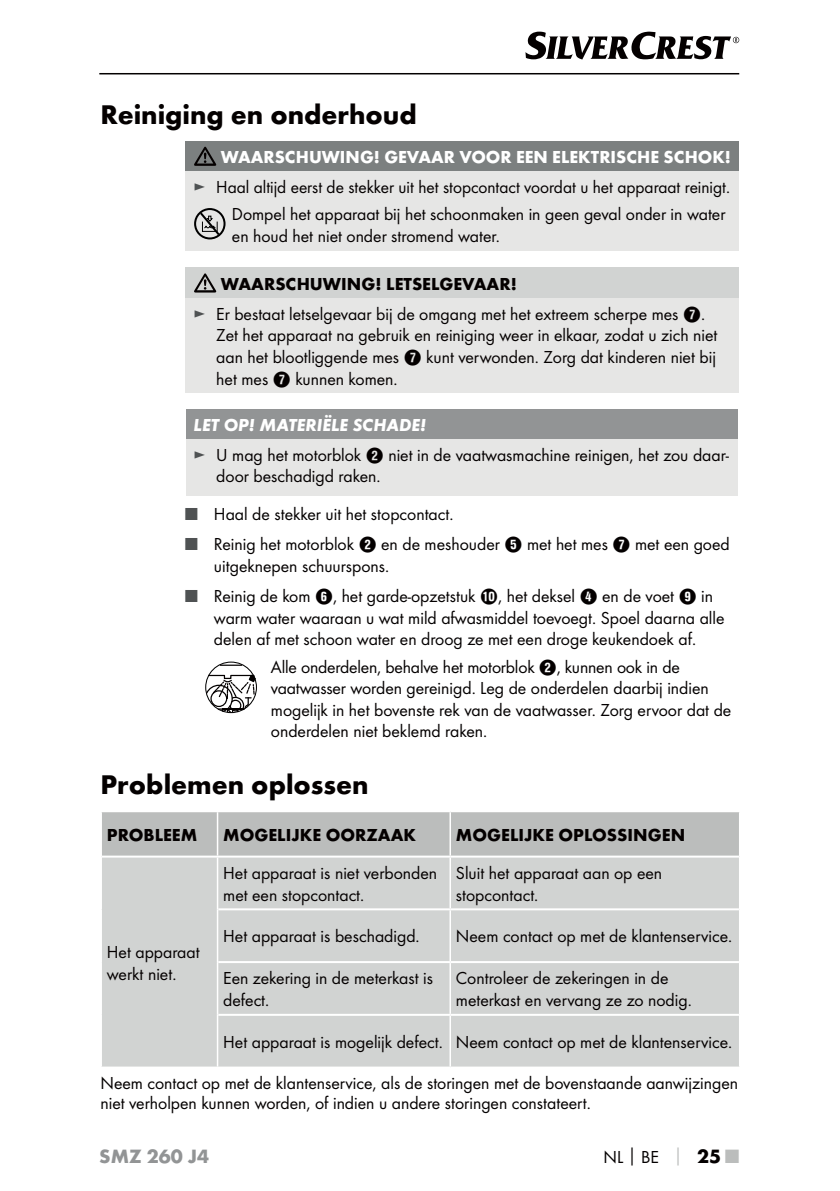
<style>
.page{position:relative;width:840px;height:1191px;background:#fff}
.page>*{position:absolute;margin:0;border:0;box-sizing:border-box;transform-origin:0 0}
.t1{font:700 28px "Futura";color:#040000}
.t2{font:700 20px "Futura";color:#929495}
.t3{font:18px/21.6px "Futura Boo";color:#040000}
.t4{font:700 18px "Futura";color:#040000}
.t5{font:700 18px "Futura";color:#fff}
.t6{font:italic 700 18px "Futura";color:#fff}
.s1{color:#4f5253}
.s2{font-family:"Hako PI Nummern"}
.s3{font-family:"Futura";font-weight:700}
.s4{font-family:"Futura";font-weight:700;color:#bbbdbc}
.s5{font-family:"Futura";font-weight:700;font-size:20px}
.s6{font-family:"Futura";font-weight:700;font-size:20px;color:#bbbdbc}
</style>
<div class="page">
<hr style="left:99px;top:73px;width:639px;height:1px;background:#040000">
<svg style="left:525px;top:32px;width:213px;height:28px"></svg>
<div style="left:185px;top:141px;width:553px;height:30px;background:#7c8080"></div>
<div style="left:185px;top:171px;width:553px;height:80px;background:#e6e6e5"></div>
<svg style="left:194px;top:147px;width:22px;height:19px"></svg>
<div style="left:194px;top:208px;width:31px;height:31px;border:2px solid #000;border-radius:50%"></div>
<svg style="left:198px;top:210px;width:23px;height:27px"></svg>
<div style="left:185px;top:267px;width:553px;height:31px;background:#d1d3d2"></div>
<div style="left:185px;top:298px;width:553px;height:94px;background:#e6e6e5"></div>
<svg style="left:194px;top:273px;width:22px;height:19px"></svg>
<div style="left:185px;top:409px;width:552px;height:30px;background:#929495"></div>
<div style="left:185px;top:439px;width:552px;height:56px;background:#e6e6e5"></div>
<hr style="left:220px;top:664px;width:21px;height:2px;background:#040000">
<svg style="left:102px;top:674px;width:636px;height:181px"></svg>
<div style="left:102px;top:857px;width:636px;height:209px;background:#d1d3d2"></div>
<hr style="left:100px;top:810px;width:350px;height:2px;background:#fff">
<hr style="left:450px;top:810px;width:290px;height:2px;background:#fff">
<hr style="left:218px;top:908px;width:232px;height:2px;background:#fff">
<hr style="left:450px;top:908px;width:288px;height:2px;background:#fff">
<hr style="left:218px;top:961px;width:232px;height:2px;background:#fff">
<hr style="left:450px;top:961px;width:288px;height:2px;background:#fff">
<hr style="left:218px;top:1013px;width:232px;height:2px;background:#fff">
<hr style="left:450px;top:1013px;width:288px;height:2px;background:#fff">
<hr style="left:217px;top:812px;width:1px;height:43px;background:#fff">
<hr style="left:449px;top:812px;width:2px;height:43px;background:#fff">
<hr style="left:217px;top:857px;width:1px;height:52px;background:#fff">
<hr style="left:449px;top:857px;width:2px;height:51px;background:#fff">
<hr style="left:217px;top:909px;width:1px;height:53px;background:#fff">
<hr style="left:449px;top:910px;width:2px;height:51px;background:#fff">
<hr style="left:217px;top:962px;width:1px;height:52px;background:#fff">
<hr style="left:449px;top:963px;width:2px;height:50px;background:#fff">
<hr style="left:217px;top:1014px;width:1px;height:52px;background:#fff">
<hr style="left:449px;top:1015px;width:2px;height:51px;background:#fff">
<h1 class="t1" style="left:100px;top:104px;width:318px">Reiniging en onderhoud</h1>
<p class="t5" style="left:220px;top:150px;width:511px">WAARSCHUWING! GEVAAR VOOR EEN ELEKTRISCHE SCHOK!</p>
<p class="t3" style="left:193px;top:174px;width:537px;line-height:27.2px;text-align:right"><span class="s1">►</span> Haal altijd eerst de stekker uit het stopcontact voordat u het apparaat reinigt.<br>Dompel het apparaat bij het schoonmaken in geen geval onder in water</p>
<p class="t3" style="left:232px;top:226px;width:269px">en houd het niet onder stromend water.</p>
<p class="t4" style="left:221px;top:277px;width:297px">WAARSCHUWING! LETSELGEVAAR!</p>
<p class="t3" style="left:216px;top:304px;width:502px;text-indent:-23px"><span class="s1">►</span> Er bestaat letselgevaar bij de omgang met het extreem scherpe mes <span class="s2">7</span>.<br>Zet het apparaat na gebruik en reiniging weer in elkaar, zodat u zich niet aan het blootliggende mes <span class="s2">7</span> kunt verwonden. Zorg dat kinderen niet bij het mes <span class="s2">7</span> kunnen komen.</p>
<p class="t6" style="left:193px;top:419px;width:234px">LET OP! MATERIËLE SCHADE!</p>
<p class="t3" style="left:216px;top:445px;width:514px;text-indent:-23px"><span class="s1">►</span> U mag het motorblok <span class="s2">2</span> niet in de vaatwasmachine reinigen, het zou daar&shy;door beschadigd raken.</p>
<p class="t3" style="left:185px;top:504px;width:269px"><span class="s1">■</span> Haal de stekker uit het stopcontact.</p>
<p class="t3" style="left:214px;top:534px;width:517px;text-indent:-28px"><span class="s1">■</span> Reinig het motorblok <span class="s2">2</span> en de meshouder <span class="s2">5</span> met het mes <span class="s2">7</span> met een goed uitgeknepen schuurspons.</p>
<p class="t3" style="left:214px;top:586px;width:512px;text-indent:-28px"><span class="s1">■</span> Reinig de kom <span class="s2">6</span>, het garde-opzetstuk <span class="s2">0</span>, het deksel <span class="s2">4</span> en de voet <span class="s2">9</span> in warm water waaraan u wat mild afwasmiddel toevoegt. Spoel daarna alle delen af met schoon water en droog ze met een droge keukendoek af.</p>
<p class="t3" style="left:271px;top:657px;width:461px">Alle onderdelen, behalve het motorblok <span class="s2">2</span>, kunnen ook in de vaatwasser worden gereinigd. Leg de onderdelen daarbij indien mogelijk in het bovenste rek van de vaatwasser. Zorg ervoor dat de onderdelen niet beklemd raken.</p>
<h1 class="t1" style="left:100px;top:773px;width:269px">Problemen oplossen</h1>
<p class="t4" style="left:107px;top:828px;width:92px">PROBLEEM</p>
<p class="t4" style="left:223px;top:828px;width:194px">MOGELIJKE OORZAAK</p>
<p class="t4" style="left:455px;top:828px;width:231px">MOGELIJKE OPLOSSINGEN</p>
<p class="t3" style="left:223px;top:863px;width:215px">Het apparaat is niet verbonden met een stopcontact.</p>
<p class="t3" style="left:455px;top:863px;width:208px">Sluit het apparaat aan op een stopcontact.</p>
<p class="t3" style="left:223px;top:926px;width:198px">Het apparaat is beschadigd.</p>
<p class="t3" style="left:455px;top:926px;width:278px">Neem contact op met de klantenservice.</p>
<p class="t3" style="left:223px;top:968px;width:211px">Een zekering in de meterkast is defect.</p>
<p class="t3" style="left:455px;top:968px;width:237px">Controleer de zekeringen in de meterkast en vervang ze zo nodig.</p>
<p class="t3" style="left:223px;top:1032px;width:510px">Het apparaat is mogelijk defect. Neem contact op met de klantenservice.</p>
<p class="t3" style="left:100px;top:1074px;width:638px;line-height:20px">Neem contact op met de klantenservice, als de storingen met de bovenstaande aanwijzingen niet verholpen kunnen worden, of indien u andere storingen constateert.</p>
<p class="t3" style="left:107px;top:942px;width:94px">Het apparaat werkt niet.</p>
<p class="t2" style="left:99px;top:1148px;width:111px">SMZ 260 J4</p>
<p class="t3" style="left:603px;top:1146px;width:137px">NL<span class="s3">│</span>BE <span class="s4">│</span> <span class="s5">25</span> <span class="s6">■</span></p>
</div>
